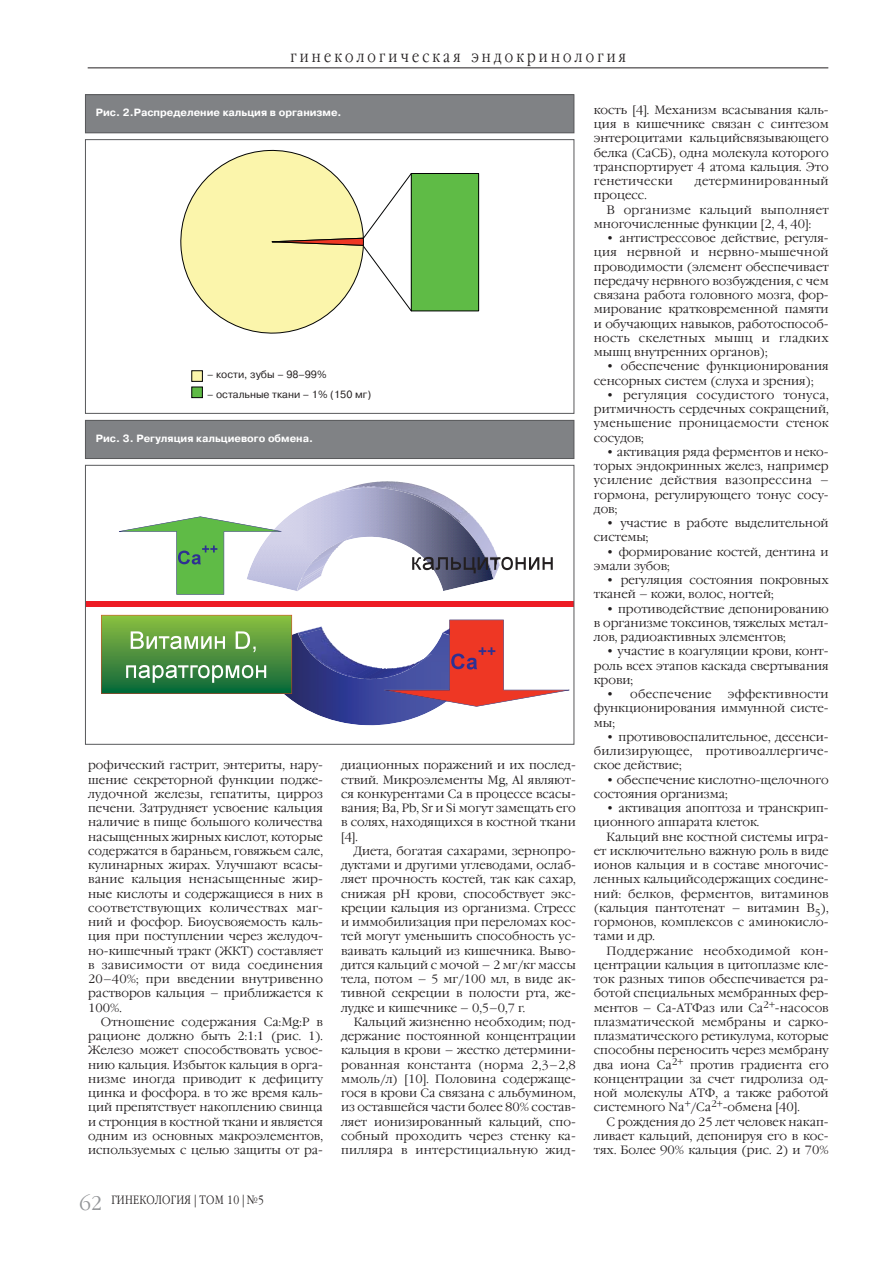
<style>
.page{position:relative;width:893px;height:1263px;background:#fff}
.page>*{position:absolute;margin:0;border:0;box-sizing:border-box;transform-origin:0 0}
.t1{font:300 19.5px "Garamond Narrow C";color:#939598;scale:1.2 1}
.t2{font:300 16.5px "Garamond Narrow C";letter-spacing:.195em;color:#231f20}
.t3{font:300 12px/14.2px "Garamond C";color:#231f20;text-align:justify}
.t4{font:300 12px "Garamond C";letter-spacing:.025em;color:#231f20}
.t5{font:300 12px "Garamond Narrow C";letter-spacing:.025em;color:#231f20}
.t6{font:700 10.5px "Pragmatica C";color:#fff}
.t7{font:10.5px "Pragmatica C";color:#231f20}
</style>
<div class="page">
<hr style="left:88px;top:68px;width:740px;height:1px;background:#231f20">
<svg style="left:180px;top:149px;width:232px;height:185px"></svg>
<div style="left:411px;top:173px;width:67px;height:138px;background:#5fbb46"></div>
<div style="left:411px;top:173px;width:68px;height:138px;border:1px solid #020303"></div>
<div style="left:191px;top:370px;width:12px;height:12px;background:#fbf5ab;border:1px solid #020303"></div>
<div style="left:191px;top:387px;width:12px;height:11px;background:#5fbb46;border:1px solid #020303"></div>
<div style="left:85px;top:139px;width:489px;height:275px;border:1px solid #58595b"></div>
<div style="left:85px;top:95px;width:489px;height:38px;background:#808285"></div>
<div style="left:85px;top:94px;width:489px;height:39px;border:1px solid #58595b"></div>
<img style="left:281px;top:494px;width:208px;height:97px">
<svg style="left:297px;top:535px;width:55px;height:56px"></svg>
<img style="left:328px;top:537px;width:22px;height:12px">
<svg style="left:456px;top:512px;width:28px;height:30px"></svg>
<img style="left:284px;top:677px;width:154px;height:48px">
<svg style="left:412px;top:557px;width:140px;height:23px"></svg>
<svg style="left:347px;top:620px;width:222px;height:87px"></svg>
<svg style="left:119px;top:516px;width:162px;height:79px"></svg>
<svg style="left:101px;top:615px;width:222px;height:79px;background:#629856"></svg>
<div style="left:85px;top:601px;width:489px;height:6px;background:#ed1c24"></div>
<img style="left:299px;top:629px;width:119px;height:48px">
<img style="left:476px;top:531px;width:22px;height:43px">
<img style="left:328px;top:481px;width:141px;height:42px">
<div style="left:85px;top:465px;width:489px;height:280px;border:1px solid #58595b"></div>
<div style="left:85px;top:420px;width:489px;height:39px;background:#808285"></div>
<div style="left:85px;top:420px;width:489px;height:39px;border:1px solid #58595b"></div>
<h2 class="t2" style="left:290px;top:50px;width:337px">гинекологическая эндокринология</h2>
<p class="t6" style="left:96px;top:109px;width:247px">Рис. 2.Распределение кальция в организме.</p>
<p class="t7" style="left:207px;top:371px;width:121px">– кости, зубы – 98–99%</p>
<p class="t7" style="left:207px;top:390px;width:165px">– остальные ткани – 1% (150 мг)</p>
<p class="t6" style="left:96px;top:434px;width:219px">Рис. 3. Регуляция кальциевого обмена.</p>
<p class="t3" style="left:88px;top:759px;width:236px">рофический гастрит, энтериты, нару&shy;шение секреторной функции подже&shy;лудочной железы, гепатиты, цирроз печени. Затрудняет усвоение кальция наличие в пище большого количества насыщенных жирных кислот, которые содержатся в бараньем, говяжьем сале, кулинарных жирах. Улучшают всасы&shy;вание кальция ненасыщенные жир&shy;ные кислоты и содержащиеся в них в соответствующих количествах маг&shy;ний и фосфор. Биоусвояемость каль&shy;ция при поступлении через желудоч&shy;но-кишечный тракт (ЖКТ) составляет в зависимости от вида соединения 20–40%; при введении внутривенно растворов кальция – приближается к 100%.</p>
<p class="t3" style="left:88px;top:1015px;width:236px;text-indent:13px">Отношение содержания Ca:Mg:P в рационе должно быть 2:1:1 (рис. 1).<br>Железо может способствовать усвое&shy;нию кальция. Избыток кальция в орга&shy;низме иногда приводит к дефициту цинка и фосфора. в то же время каль&shy;ций препятствует накоплению свинца и стронция в костной ткани и является одним из основных макроэлементов, используемых с целью защиты от ра-</p>
<h1 class="t1" style="left:79px;top:1196px;width:21px">62</h1>
<p class="t5" style="left:111px;top:1196px;width:154px">ГИНЕКОЛОГИЯ | ТОМ 10 | №5</p>
<p class="t3" style="left:341px;top:759px;width:236px">диационных поражений и их послед&shy;ствий. Микроэлементы Mg, Al являют&shy;ся конкурентами Ca в процессе всасы&shy;вания; Ba, Pb, Sr и Si могут замещать его в солях, находящихся в костной ткани [4].</p>
<p class="t3" style="left:341px;top:844px;width:236px;text-indent:13px">Диета, богатая сахарами, зернопро&shy;дуктами и другими углеводами, ослаб&shy;ляет прочность костей, так как сахар, снижая рН крови, способствует экс&shy;креции кальция из организма. Стресс и иммобилизация при переломах кос&shy;тей могут уменьшить способность ус&shy;ваивать кальций из кишечника. Выво&shy;дится кальций с мочой – 2 мг/кг массы тела, потом – 5 мг/100 мл, в виде ак&shy;тивной секреции в полости рта, же&shy;лудке и кишечнике – 0,5–0,7 г.</p>
<p class="t3" style="left:341px;top:1015px;width:236px;text-indent:13px">Кальций жизненно необходим; под&shy;держание постоянной концентрации кальция в крови – жестко детермини&shy;рованная константа (норма 2,3–2,8 ммоль/л) [10]. Половина содержаще&shy;гося в крови Ca связана с альбумином, из оставшейся части более 80% состав&shy;ляет ионизированный кальций, спо&shy;собный проходить через стенку ка&shy;пилляра в интерстициальную жид-</p>
<p class="t3" style="left:594px;top:103px;width:236px">кость [4]. Механизм всасывания каль&shy;ция в кишечнике связан с синтезом энтероцитами кальцийсвязывающего белка (СаСБ), одна молекула которого транспортирует 4 атома кальция. Это генетически</p>
<p class="t4" style="left:695px;top:175px;width:135px">детерминированный</p>
<p class="t3" style="left:594px;top:189px;width:54px">процесс.</p>
<p class="t4" style="left:606px;top:204px;width:223px">В организме кальций выполняет</p>
<p class="t3" style="left:594px;top:217px;width:219px">многочисленные функции [2, 4, 40]:</p>
<p class="t3" style="left:594px;top:231px;width:236px;text-indent:13px">• антистрессовое действие, регуля&shy;ция нервной и нервно-мышечной проводимости (элемент обеспечивает передачу нервного возбуждения, с чем связана работа головного мозга, фор&shy;мирование кратковременной памяти и обучающих навыков, работоспособ&shy;ность скелетных мышц и гладких мышц внутренних органов);</p>
<p class="t3" style="left:594px;top:360px;width:236px;text-indent:13px">• обеспечение функционирования сенсорных систем (слуха и зрения);</p>
<p class="t3" style="left:594px;top:388px;width:236px;text-indent:13px">• регуляция сосудистого тонуса, ритмичность сердечных сокращений, уменьшение проницаемости стенок сосудов;</p>
<p class="t3" style="left:594px;top:445px;width:236px;text-indent:13px">• активация ряда ферментов и неко&shy;торых эндокринных желез, например усиление действия вазопрессина – гормона, регулирующего тонус сосу&shy;дов;</p>
<p class="t3" style="left:594px;top:516px;width:236px;text-indent:13px">• участие в работе выделительной системы;</p>
<p class="t3" style="left:594px;top:545px;width:236px;text-indent:13px">• формирование костей, дентина и эмали зубов;</p>
<p class="t3" style="left:594px;top:573px;width:236px;text-indent:13px">• регуляция состояния покровных тканей – кожи, волос, ногтей;</p>
<p class="t3" style="left:594px;top:602px;width:236px;text-indent:13px">• противодействие депонированию в организме токсинов, тяжелых метал&shy;лов, радиоактивных элементов;</p>
<p class="t3" style="left:594px;top:645px;width:236px;text-indent:13px">• участие в коагуляции крови, конт&shy;роль всех этапов каскада свертывания крови;</p>
<p class="t4" style="left:606px;top:688px;width:106px">• обеспечение</p>
<p class="t3" style="left:594px;top:687px;width:236px;text-indent:134px">эффективности функционирования иммунной систе&shy;мы;</p>
<p class="t3" style="left:594px;top:730px;width:236px;text-indent:13px">• противовоспалительное, десенси&shy;билизирующее, противоаллергиче&shy;ское действие;</p>
<p class="t3" style="left:594px;top:773px;width:236px;text-indent:13px">• обеспечение кислотно-щелочного состояния организма;</p>
<p class="t3" style="left:594px;top:801px;width:236px;text-indent:13px">• активация апоптоза и транскрип&shy;ционного аппарата клеток.</p>
<p class="t3" style="left:594px;top:830px;width:236px;text-indent:13px">Кальций вне костной системы игра&shy;ет исключительно важную роль в виде ионов кальция и в составе многочис&shy;ленных кальцийсодержащих соедине&shy;ний: белков, ферментов, витаминов (кальция пантотенат – витамин В<sub>5</sub>), гормонов, комплексов с аминокисло&shy;тами и др.</p>
<p class="t3" style="left:594px;top:944px;width:236px;text-indent:13px">Поддержание необходимой кон&shy;центрации кальция в цитоплазме кле&shy;ток разных типов обеспечивается ра&shy;ботой специальных мембранных фер&shy;ментов – Са-АТФаз или Са<sup>2+</sup>-насосов плазматической мембраны и сарко&shy;плазматического ретикулума, которые способны переносить через мембрану два иона Ca<sup>2+</sup> против градиента его концентрации за счет гидролиза од&shy;ной молекулы АТФ, а также работой системного Na<sup>+</sup>/Са<sup>2+</sup>-обмена [40].</p>
<p class="t3" style="left:594px;top:1115px;width:236px;text-indent:13px">С рождения до 25 лет человек накап&shy;ливает кальций, депонируя его в кос&shy;тях. Более 90% кальция (рис. 2) и 70%</p>
</div>
